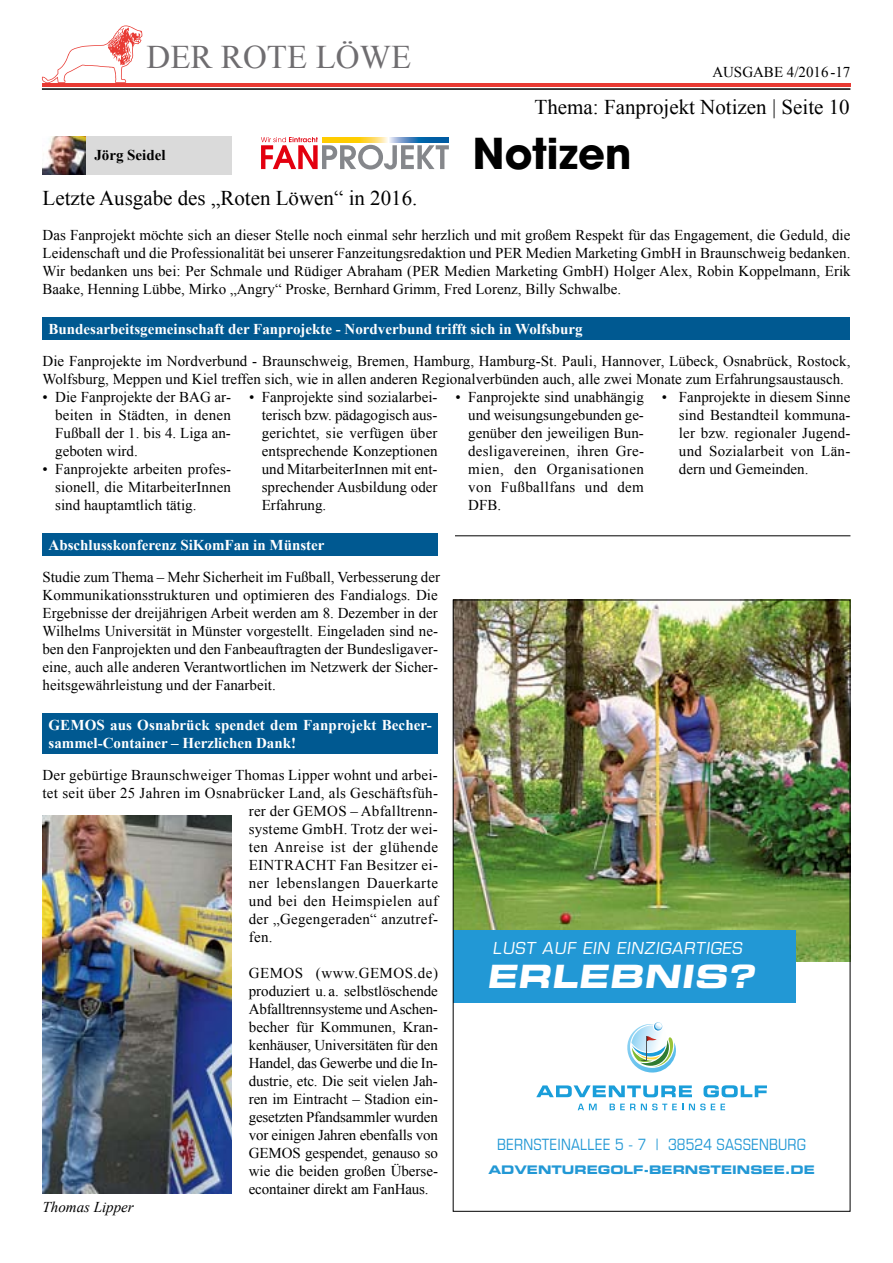
<style>
.page{position:relative;width:893px;height:1263px;background:#fff}
.page>*{position:absolute;margin:0;border:0;box-sizing:border-box;transform-origin:0 0}
.t1{font:46.5px "Avignon CE Bold";letter-spacing:.005em;color:#000}
.t2{font:33px "Times New Roman";color:#6f6d70}
.t3{font:32.1px "Eurostile LT Std Bold Ex 2";color:#fff}
.t4{font:21px "Times New Roman";color:#000}
.t5{font:16.05px "Eurostile LT Std";color:#fff}
.t6{font:condensed 15.6px "Eurostile LT";letter-spacing:.01em;color:#2298d5}
.t7{font:15px/18px "Times New Roman";letter-spacing:.005em;color:#000;text-align:justify}
.t8{font:700 15px/18px "Times New Roman";color:#fff}
.t9{font:15px "Times New Roman";letter-spacing:.03em;color:#000}
.t10{font:15px "Times New Roman";letter-spacing:.035em;color:#000}
.t11{font:italic 15px "Times New Roman";color:#000}
.t12{font:700 15px "Times New Roman";color:#000}
.t13{font:11.85px "Eurostile LT Std Bold Ex 2";color:#2298d5}
</style>
<div class="page">
<hr style="left:42px;top:88px;width:808px;height:2px;background:#000">
<svg style="left:42px;top:26px;width:100px;height:57px"></svg>
<hr style="left:42px;top:83px;width:808px;height:3px;background:#e83a33">
<div style="left:43px;top:318px;width:807px;height:22px;background:#005991"></div>
<div style="left:43px;top:534px;width:395px;height:22px;background:#005991"></div>
<img style="left:455px;top:602px;width:393px;height:359px">
<svg style="left:627px;top:1022px;width:49px;height:51px"></svg>
<svg style="left:578px;top:1104px;width:19px;height:6px"></svg>
<svg style="left:610px;top:1104px;width:25px;height:6px"></svg>
<svg style="left:641px;top:1103px;width:42px;height:7px"></svg>
<svg style="left:689px;top:1103px;width:36px;height:7px"></svg>
<svg style="left:536px;top:1085px;width:156px;height:12px"></svg>
<svg style="left:703px;top:1085px;width:64px;height:12px"></svg>
<div style="left:453px;top:930px;width:343px;height:72px;background:#2298d5"></div>
<svg style="left:261px;top:137px;width:188px;height:32px"></svg>
<svg style="left:322px;top:137px;width:127px;height:5px"></svg>
<div style="left:43px;top:136px;width:189px;height:38px;background:#dadada"></div>
<img style="left:43px;top:136px;width:42px;height:38px">
<div style="left:43px;top:714px;width:395px;height:40px;background:#005991"></div>
<img style="left:43px;top:816px;width:189px;height:377px">
<hr style="left:455px;top:535px;width:395px;height:1px;background:#000">
<h2 class="t2" style="left:146px;top:35px;width:266px">DER ROTE LÖWE</h2>
<p class="t12" style="left:94px;top:145px;width:73px">Jörg Seidel</p>
<p class="t7" style="left:712px;top:63px;width:140px">AUSGABE 4/2016-17</p>
<h3 class="t4" style="left:535px;top:92px;width:317px">Thema: Fanprojekt Notizen | Seite 10</h3>
<h1 class="t1" style="left:473px;top:125px;width:160px">Notizen</h1>
<h3 class="t4" style="left:43px;top:184px;width:376px">Letzte Ausgabe des „Roten Löwen“ in 2016.</h3>
<p class="t7" style="left:43px;top:225px;width:810px">Das Fanprojekt möchte sich an dieser Stelle noch einmal sehr herzlich und mit großem Respekt für das Engagement, die Geduld, die Leidenschaft und die Professionalität bei unserer Fanzeitungsredaktion und PER Medien Marketing GmbH in Braunschweig bedanken.<br>Wir bedanken uns bei: Per Schmale und Rüdiger Abraham (PER Medien Marketing GmbH) Holger Alex, Robin Koppelmann, Erik Baake, Henning Lübbe, Mirko „Angry“ Proske, Bernhard Grimm, Fred Lorenz, Billy Schwalbe.</p>
<p class="t8" style="left:49px;top:319px;width:536px">Bundesarbeitsgemeinschaft der Fanprojekte - Nordverbund trifft sich in Wolfsburg</p>
<p class="t7" style="left:43px;top:351px;width:809px">Die Fanprojekte im Nordverbund - Braunschweig, Bremen, Hamburg, Hamburg-St. Pauli, Hannover, Lübeck, Osnabrück, Rostock,<br>Wolfsburg, Meppen und Kiel treffen sich, wie in allen anderen Regionalverbünden auch, alle zwei Monate zum Erfahrungsaustausch.</p>
<p class="t7" style="left:55px;top:387px;width:177px;text-indent:-13px">• Die Fanprojekte der BAG ar&shy;beiten in Städten, in denen Fußball der 1. bis 4. Liga an&shy;geboten wird.</p>
<p class="t7" style="left:55px;top:459px;width:177px;text-indent:-13px">• Fanprojekte arbeiten profes&shy;sionell, die MitarbeiterInnen sind hauptamtlich tätig.</p>
<p class="t7" style="left:262px;top:387px;width:177px;text-indent:-13px">• Fanprojekte sind sozialarbei&shy;terisch bzw. pädagogisch aus&shy;gerichtet, sie verfügen über entsprechende Konzeptionen und MitarbeiterInnen mit ent&shy;sprechender Ausbildung oder Erfahrung.</p>
<p class="t7" style="left:468px;top:387px;width:177px;text-indent:-13px">• Fanprojekte sind unabhängig und weisungsungebunden ge&shy;genüber den jeweiligen Bun&shy;desligavereinen, ihren Gre&shy;mien, den Organisationen von Fußballfans und dem DFB.</p>
<p class="t7" style="left:679px;top:387px;width:173px;text-indent:-17px">• Fanprojekte in diesem Sinne sind Bestandteil kommuna&shy;ler bzw. regionaler Jugend&shy;und Sozialarbeit von Län&shy;dern und Gemeinden.</p>
<p class="t8" style="left:49px;top:535px;width:278px">Abschlusskonferenz SiKomFan in Münster</p>
<p class="t7" style="left:43px;top:567px;width:399px">Studie zum Thema – Mehr Sicherheit im Fußball, Verbesserung der</p>
<p class="t7" style="left:43px;top:585px;width:397px">Kommunikationsstrukturen und optimieren des Fandialogs. Die Ergebnisse der dreijährigen Arbeit werden am 8. Dezember in der Wilhelms Universität in Münster vorgestellt. Eingeladen sind ne&shy;ben den Fanprojekten und den Fanbeauftragten der Bundesligaver&shy;eine, auch alle anderen Verantwortlichen im Netzwerk der Sicher&shy;heitsgewährleistung und der Fanarbeit.</p>
<p class="t8" style="left:49px;top:715px;width:385px">GEMOS aus Osnabrück spendet dem Fanprojekt Becher&shy;sammel-Container – Herzlichen Dank!</p>
<p class="t7" style="left:43px;top:765px;width:397px">Der gebürtige Braunschweiger Thomas Lipper wohnt und arbei-</p>
<p class="t7" style="left:43px;top:783px;width:397px">tet seit über 25 Jahren im Osnabrücker Land, als Geschäftsfüh-</p>
<p class="t7" style="left:249px;top:801px;width:191px">rer der GEMOS – Abfalltrenn-</p>
<p class="t7" style="left:249px;top:819px;width:191px">systeme GmbH. Trotz der wei-</p>
<p class="t9" style="left:249px;top:837px;width:191px">ten Anreise ist der glühende</p>
<p class="t7" style="left:249px;top:855px;width:191px">EINTRACHT Fan Besitzer ei-</p>
<p class="t10" style="left:249px;top:873px;width:191px">ner lebenslangen Dauerkarte</p>
<p class="t9" style="left:249px;top:891px;width:191px">und bei den Heimspielen auf</p>
<p class="t7" style="left:249px;top:909px;width:191px">der „Gegengeraden“ anzutref-</p>
<p class="t7" style="left:249px;top:927px;width:25px">fen.</p>
<p class="t7" style="left:249px;top:963px;width:191px">GEMOS (www.GEMOS.de) produziert u. a. selbstlöschende Abfalltrennsysteme und Aschen&shy;becher für Kommunen, Kran&shy;kenhäuser, Universitäten für den Handel, das Gewerbe und die In&shy;dustrie, etc. Die seit vielen Jah&shy;ren im Eintracht – Stadion ein&shy;gesetzten Pfandsammler wurden vor einigen Jahren ebenfalls von GEMOS gespendet, genauso so wie die beiden großen Überse&shy;econtainer direkt am FanHaus.</p>
<p class="t11" style="left:43px;top:1196px;width:93px">Thomas Lipper</p>
<p class="t5" style="left:493px;top:939px;width:254px">LUST AUF EIN EINZIGARTIGES</p>
<h3 class="t3" style="left:487px;top:954px;width:275px">ERLEBNIS?</h3>
<p class="t6" style="left:497px;top:1135px;width:311px">BERNSTEINALLEE 5 - 7 | 38524 SASSENBURG</p>
<p class="t13" style="left:488px;top:1162px;width:328px">ADVENTUREGOLF-BERNSTEINSEE.DE</p>
</div>
